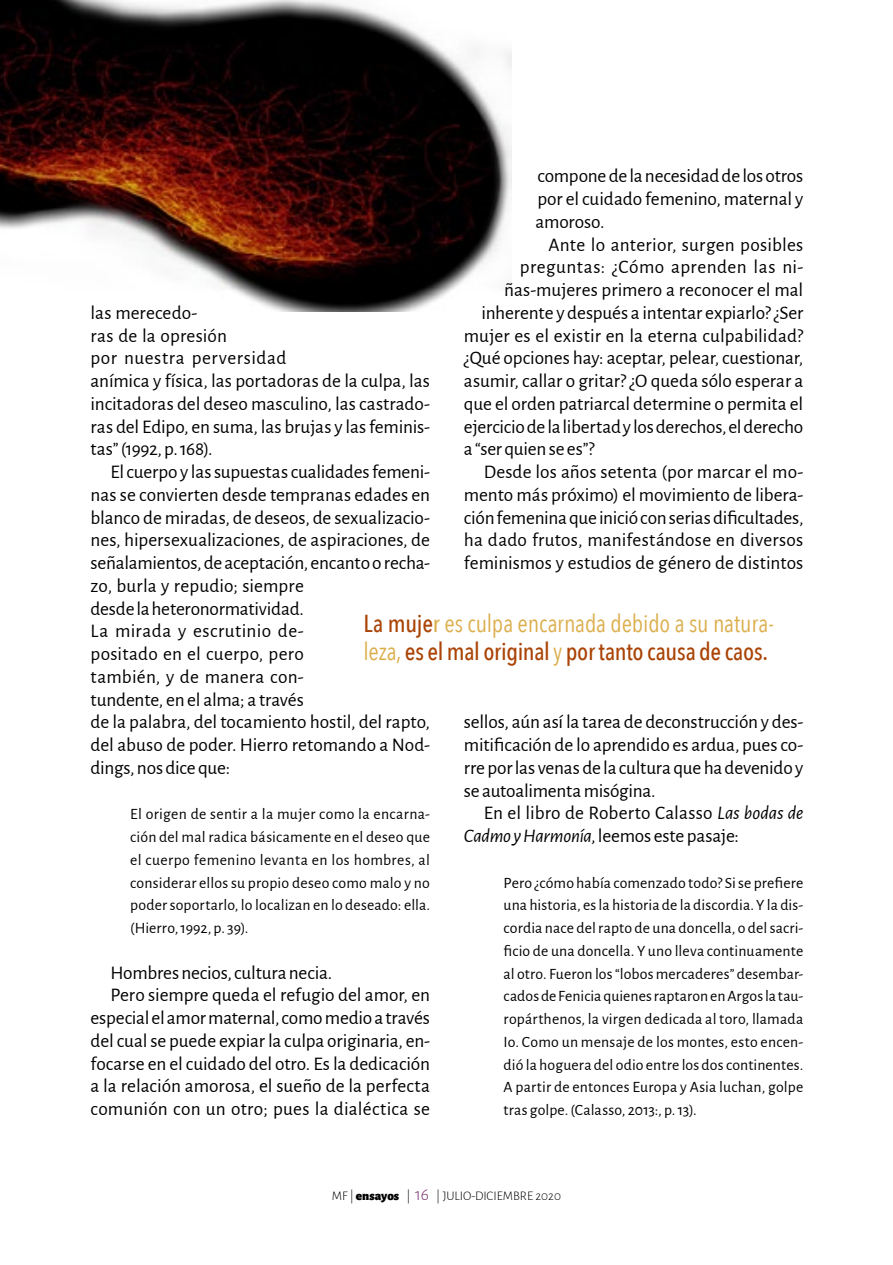
<style>
.page{position:relative;width:893px;height:1265px;background:#fff}
.page>*{position:absolute;margin:0;border:0;box-sizing:border-box;transform-origin:0 0}
.t1{font:500 24.5px/28px "Avenir Next Condensed";letter-spacing:-.01em;color:#aa4406}
.t2{font:19.25px/22.8px "Alegreya Sans";letter-spacing:-.005em;color:#000}
.t3{font:19.25px "Alegreya Sans";letter-spacing:.025em;color:#000}
.t4{font:15.75px/22.8px "Alegreya Sans";letter-spacing:.01em;color:#000;text-align:justify}
.t5{font:300 13.12px "Alegreya Sans";color:#000}
.s1{color:#dcae4c}
.s2{font-weight:400;color:#dcae4c}
.s3{font-style:italic}
.s4{font-weight:900}
.s5{font-size:17.5px;color:#79326c}
</style>
<div class="page">
<img style="left:0;top:0;width:512px;height:312px">
<p class="t2" style="left:536px;top:164px;width:269px;text-align:justify">compone de la necesidad de los otros por el cuidado femenino, maternal y amoroso.</p>
<p class="t2" style="left:548px;top:232px;width:256px">Ante lo anterior, surgen posibles</p>
<p class="t3" style="left:520px;top:254px;width:285px">preguntas: ¿Cómo aprenden las ni-</p>
<p class="t2" style="left:504px;top:278px;width:301px">ñas-mujeres primero a reconocer el mal</p>
<p class="t2" style="left:481px;top:300px;width:323px">inherente y después a intentar expiarlo? ¿Ser</p>
<p class="t2" style="left:464px;top:323px;width:341px">mujer es el existir en la eterna culpabilidad?</p>
<p class="t2" style="left:464px;top:346px;width:341px">¿Qué opciones hay: aceptar, pelear, cuestionar,</p>
<p class="t2" style="left:464px;top:369px;width:341px">asumir, callar o gritar? ¿O queda sólo esperar a</p>
<p class="t2" style="left:464px;top:391px;width:341px">que el orden patriarcal determine o permita el</p>
<p class="t2" style="left:464px;top:414px;width:341px">ejercicio de la libertad y los derechos, el derecho</p>
<p class="t2" style="left:464px;top:437px;width:132px">a “ser quien se es”?</p>
<p class="t2" style="left:484px;top:460px;width:321px">Desde los años setenta (por marcar el mo-</p>
<p class="t2" style="left:464px;top:482px;width:341px">mento más próximo) el movimiento de libera-</p>
<p class="t2" style="left:464px;top:505px;width:341px">ción femenina que inició con serias dificultades,</p>
<p class="t2" style="left:464px;top:528px;width:341px">ha dado frutos, manifestándose en diversos</p>
<p class="t2" style="left:464px;top:551px;width:341px">feminismos y estudios de género de distintos</p>
<p class="t2" style="left:91px;top:300px;width:341px">las merecedo-<br>ras de la opresión<br>por nuestra perversidad<br>anímica y física, las portadoras de la culpa, las incitadoras del deseo masculino, las castrado&shy;ras del Edipo, en suma, las brujas y las feminis&shy;tas” (1992, p. 168).</p>
<p class="t2" style="left:91px;top:460px;width:341px;text-indent:20px">El cuerpo y las supuestas cualidades femeni&shy;nas se convierten desde tempranas edades en blanco de miradas, de deseos, de sexualizacio&shy;nes, hipersexualizaciones, de aspiraciones, de señalamientos, de aceptación, encanto o recha&shy;zo, burla y repudio; siempre<br>desde la heteronormatividad.<br>La mirada y escrutinio de-<br>positado en el cuerpo, pero<br>también, y de manera con-<br>tundente, en el alma; a través<br>de la palabra, del tocamiento hostil, del rapto, del abuso de poder. Hierro retomando a Nod&shy;dings, nos dice que:</p>
<p class="t4" style="left:130px;top:802px;width:301px">El origen de sentir a la mujer como la encarna&shy;ción del mal radica básicamente en el deseo que el cuerpo femenino levanta en los hombres, al considerar ellos su propio deseo como malo y no poder soportarlo, lo localizan en lo deseado: ella. (Hierro, 1992, p. 39).</p>
<p class="t2" style="left:110px;top:960px;width:223px">Hombres necios, cultura necia.</p>
<p class="t2" style="left:110px;top:983px;width:321px">Pero siempre queda el refugio del amor, en</p>
<p class="t2" style="left:91px;top:1006px;width:341px">especial el amor maternal, como medio a través</p>
<p class="t2" style="left:91px;top:1028px;width:341px">del cual se puede expiar la culpa originaria, en-</p>
<p class="t2" style="left:91px;top:1051px;width:341px">focarse en el cuidado del otro. Es la dedicación</p>
<p class="t2" style="left:91px;top:1074px;width:341px">a la relación amorosa, el sueño de la perfecta</p>
<p class="t2" style="left:91px;top:1097px;width:341px">comunión con un otro; pues la dialéctica se</p>
<p class="t1" style="left:363px;top:610px;width:412px">La muje<span class="s1">r</span> <span class="s2">es culpa encarnada debido a su natura&shy;leza,</span> es el mal original <span class="s2">y</span> por tanto causa de caos.</p>
<p class="t2" style="left:464px;top:710px;width:341px;text-align:justify">sellos, aún así la tarea de deconstrucción y des&shy;mitificación de lo aprendido es ardua, pues co&shy;rre por las venas de la cultura que ha devenido y se autoalimenta misógina.</p>
<p class="t2" style="left:464px;top:801px;width:341px;text-indent:20px">En el libro de Roberto Calasso <span class="s3">Las bodas de<br>Cadmo y Harmonía</span>, leemos este pasaje:</p>
<p class="t4" style="left:504px;top:870px;width:301px">Pero ¿cómo había comenzado todo? Si se prefiere una historia, es la historia de la discordia. Y la dis&shy;cordia nace del rapto de una doncella, o del sacri&shy;ficio de una doncella. Y uno lleva continuamente al otro. Fueron los “lobos mercaderes” desembar&shy;cados de Fenicia quienes raptaron en Argos la tau&shy;ropárthenos, la virgen dedicada al toro, llamada Io. Como un mensaje de los montes, esto encen&shy;dió la hoguera del odio entre los dos continentes.<br>A partir de entonces Europa y Asia luchan, golpe tras golpe. (Calasso, 2013:, p. 13).</p>
<p class="t5" style="left:332px;top:1187px;width:231px">MF | <span class="s4">ensayos</span> | <span class="s5">16</span> | JULIO-DICIEMBRE 2020</p>
</div>
